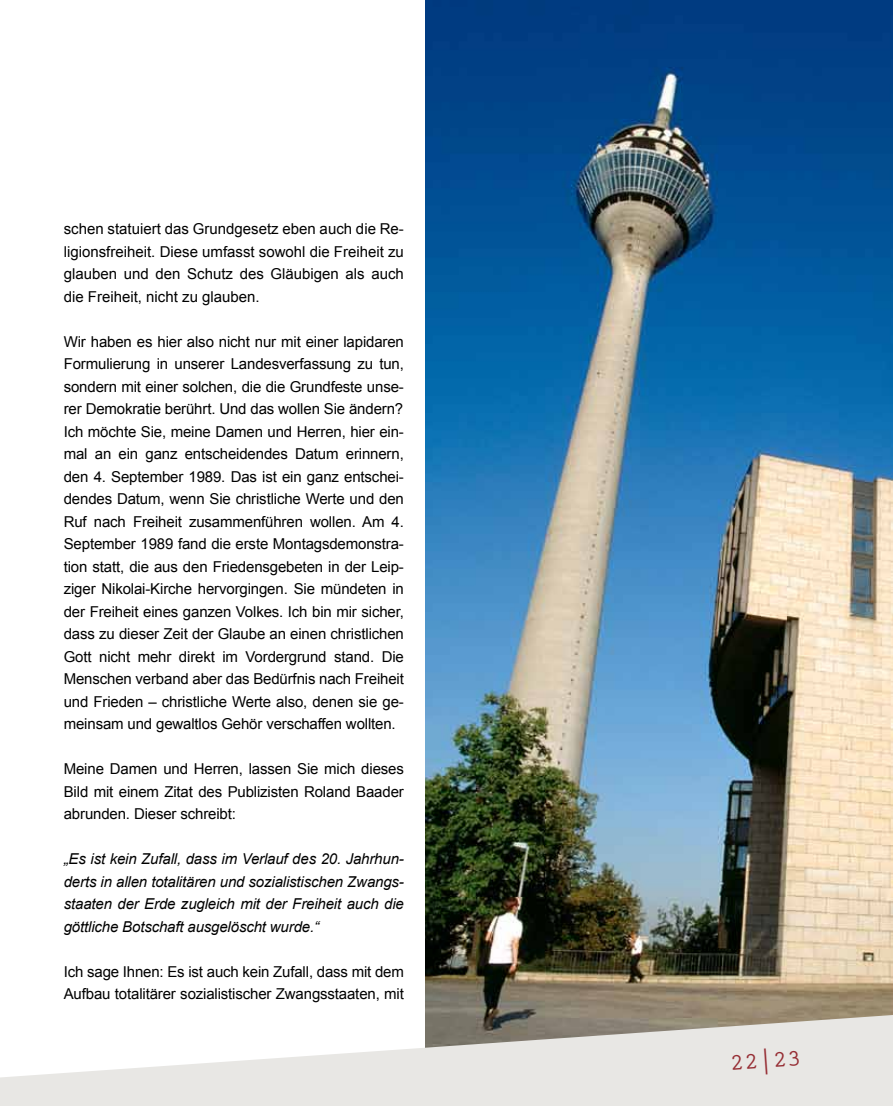
<style>
.page{position:relative;width:893px;height:1106px;background:#fff}
.page>*{position:absolute;margin:0;border:0;box-sizing:border-box;transform-origin:0 0}
.t1{font:700 24px "Prestige Elite Std";color:#962e34}
.t2{font:15px/22.5px "Arial";letter-spacing:-.01em;color:#000;text-align:justify}
.t3{font:italic 15px/22.5px "Arial";letter-spacing:-.01em;color:#000;text-align:justify}
</style>
<div class="page">
<img style="left:426px;top:0;width:467px;height:1014px">
<svg style="left:0;top:1014px;width:893px;height:92px;fill:#e8e7e4"></svg>
<p class="t2" style="left:64px;top:218px;width:342px">schen statuiert das Grundgesetz eben auch die Re&shy;ligionsfreiheit. Diese umfasst sowohl die Freiheit zu glauben und den Schutz des Gläubigen als auch die Freiheit, nicht zu glauben.</p>
<p class="t2" style="left:64px;top:330px;width:342px">Wir haben es hier also nicht nur mit einer lapidaren Formulierung in unserer Landesverfassung zu tun, sondern mit einer solchen, die die Grundfeste unse&shy;rer Demokratie berührt. Und das wollen Sie ändern?<br>Ich möchte Sie, meine Damen und Herren, hier ein&shy;mal an ein ganz entscheidendes Datum erinnern, den 4. September 1989. Das ist ein ganz entschei&shy;dendes Datum, wenn Sie christliche Werte und den Ruf nach Freiheit zusammenführen wollen. Am 4.<br>September 1989 fand die erste Montagsdemonstra&shy;tion statt, die aus den Friedensgebeten in der Leip&shy;ziger Nikolai-Kirche hervorgingen. Sie mündeten in der Freiheit eines ganzen Volkes. Ich bin mir sicher, dass zu dieser Zeit der Glaube an einen christlichen Gott nicht mehr direkt im Vordergrund stand. Die Menschen verband aber das Bedürfnis nach Freiheit und Frieden – christliche Werte also, denen sie ge&shy;meinsam und gewaltlos Gehör verschaffen wollten.</p>
<p class="t2" style="left:64px;top:758px;width:342px">Meine Damen und Herren, lassen Sie mich dieses Bild mit einem Zitat des Publizisten Roland Baader abrunden. Dieser schreibt:</p>
<p class="t3" style="left:64px;top:848px;width:342px">„Es ist kein Zufall, dass im Verlauf des 20. Jahrhun&shy;derts in allen totalitären und sozialistischen Zwangs&shy;staaten der Erde zugleich mit der Freiheit auch die göttliche Botschaft ausgelöscht wurde.“</p>
<p class="t2" style="left:64px;top:960px;width:342px">Ich sage Ihnen: Es ist auch kein Zufall, dass mit dem<br>Aufbau totalitärer sozialistischer Zwangsstaaten, mit</p>
<h1 class="t1" style="left:729px;top:1049px;width:73px;rotate:-4deg">22|23</h1>
</div>
